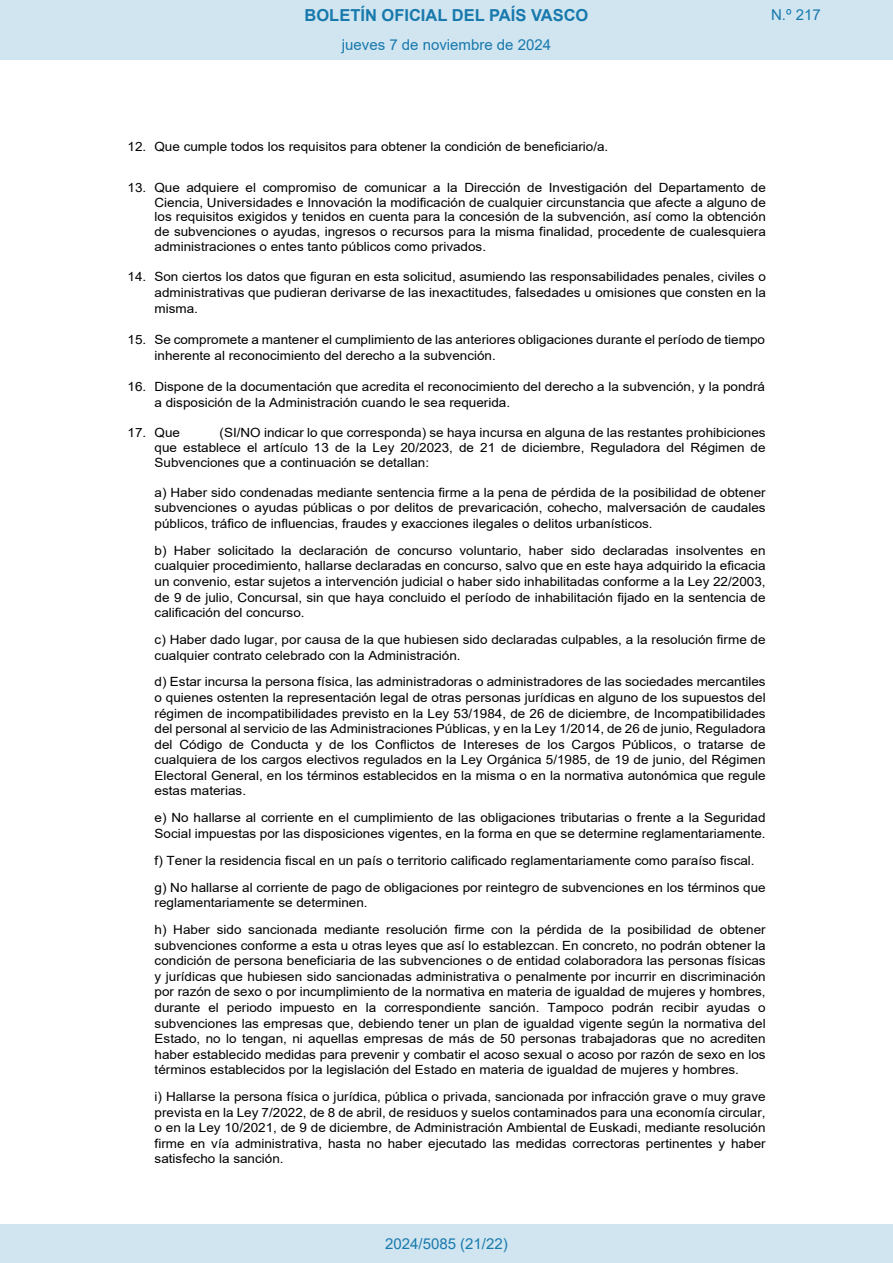
<style>
.page{position:relative;width:893px;height:1263px;background:#fff}
.page>*{position:absolute;margin:0;border:0;box-sizing:border-box;transform-origin:0 0}
.t1{font:700 16.5px "Arial";color:#1879ad}
.Paginacion_Centro{font:15px "Arial";color:#1879ad}
.t2{font:12.75px/15.6px "Arial";color:#000;text-align:justify;scale:1.06 1}
</style>
<div class="page">
<div style="left:0;top:0;width:893px;height:60px;background:#d0e5f0"></div>
<div style="left:0;top:1225px;width:893px;height:38px;background:#d0e5f0"></div>
<p class="t1" style="left:305px;top:3px;width:285px">BOLETÍN OFICIAL DEL PAÍS VASCO</p>
<p class="Paginacion_Centro" style="left:771px;top:5px;width:51px">N.º 217</p>
<p class="Paginacion_Centro" style="left:342px;top:35px;width:211px">jueves 7 de noviembre de 2024</p>
<p class="t2" style="left:128px;top:138px;width:455px">12. Que cumple todos los requisitos para obtener la condición de beneficiario/a.</p>
<p class="t2" style="left:155px;top:180px;width:578px;line-height:14.5px;text-indent:-27px">13. Que adquiere el compromiso de comunicar a la Dirección de Investigación del Departamento de Ciencia, Universidades e Innovación la modificación de cualquier circunstancia que afecte a alguno de los requisitos exigidos y tenidos en cuenta para la concesión de la subvención, así como la obtención de subvenciones o ayudas, ingresos o recursos para la misma finalidad, procedente de cualesquiera administraciones o entes tanto públicos como privados.</p>
<p class="t2" style="left:155px;top:269px;width:578px;text-indent:-27px">14. Son ciertos los datos que figuran en esta solicitud, asumiendo las responsabilidades penales, civiles o administrativas que pudieran derivarse de las inexactitudes, falsedades u omisiones que consten en la misma.</p>
<p class="t2" style="left:155px;top:331px;width:577px;text-indent:-27px">15. Se compromete a mantener el cumplimiento de las anteriores obligaciones durante el período de tiempo inherente al reconocimiento del derecho a la subvención.</p>
<p class="t2" style="left:155px;top:379px;width:578px;text-indent:-27px">16. Dispone de la documentación que acredita el reconocimiento del derecho a la subvención, y la pondrá a disposición de la Administración cuando le sea requerida.</p>
<p class="t2" style="left:128px;top:425px;width:51px">17. Que</p>
<p class="t2" style="left:155px;top:426px;width:578px;line-height:14.5px;text-indent:65px">(SI/NO indicar lo que corresponda) se haya incursa en alguna de las restantes prohibiciones que establece el artículo 13 de la Ley 20/2023, de 21 de diciembre, Reguladora del Régimen de Subvenciones que a continuación se detallan:</p>
<p class="t2" style="left:155px;top:484px;width:578px">a) Haber sido condenadas mediante sentencia firme a la pena de pérdida de la posibilidad de obtener subvenciones o ayudas públicas o por delitos de prevaricación, cohecho, malversación de caudales públicos, tráfico de influencias, fraudes y exacciones ilegales o delitos urbanísticos.</p>
<p class="t2" style="left:155px;top:542px;width:578px">b) Haber solicitado la declaración de concurso voluntario, haber sido declaradas insolventes en cualquier procedimiento, hallarse declaradas en concurso, salvo que en este haya adquirido la eficacia un convenio, estar sujetos a intervención judicial o haber sido inhabilitadas conforme a la Ley 22/2003, de 9 de julio, Concursal, sin que haya concluido el período de inhabilitación fijado en la sentencia de calificación del concurso.</p>
<p class="t2" style="left:155px;top:632px;width:578px">c) Haber dado lugar, por causa de la que hubiesen sido declaradas culpables, a la resolución firme de cualquier contrato celebrado con la Administración.</p>
<p class="t2" style="left:155px;top:674px;width:578px">d) Estar incursa la persona física, las administradoras o administradores de las sociedades mercantiles o quienes ostenten la representación legal de otras personas jurídicas en alguno de los supuestos del régimen de incompatibilidades previsto en la Ley 53/1984, de 26 de diciembre, de Incompatibilidades del personal al servicio de las Administraciones Públicas, y en la Ley 1/2014, de 26 de junio, Reguladora del Código de Conducta y de los Conflictos de Intereses de los Cargos Públicos, o tratarse de cualquiera de los cargos electivos regulados en la Ley Orgánica 5/1985, de 19 de junio, del Régimen Electoral General, en los términos establecidos en la misma o en la normativa autonómica que regule estas materias.</p>
<p class="t2" style="left:155px;top:810px;width:578px">e) No hallarse al corriente en el cumplimiento de las obligaciones tributarias o frente a la Seguridad<br>Social impuestas por las disposiciones vigentes, en la forma en que se determine reglamentariamente.</p>
<p class="t2" style="left:155px;top:847px;width:578px;line-height:26.8px">f) Tener la residencia fiscal en un país o territorio calificado reglamentariamente como paraíso fiscal. g) No hallarse al corriente de pago de obligaciones por reintegro de subvenciones en los términos que</p>
<p class="t2" style="left:155px;top:889px;width:578px;line-height:26.8px">reglamentariamente se determinen.<br>h) Haber sido sancionada mediante resolución firme con la pérdida de la posibilidad de obtener</p>
<p class="t2" style="left:155px;top:937px;width:578px">subvenciones conforme a esta u otras leyes que así lo establezcan. En concreto, no podrán obtener la condición de persona beneficiaria de las subvenciones o de entidad colaboradora las personas físicas y jurídicas que hubiesen sido sancionadas administrativa o penalmente por incurrir en discriminación por razón de sexo o por incumplimiento de la normativa en materia de igualdad de mujeres y hombres, durante el periodo impuesto en la correspondiente sanción. Tampoco podrán recibir ayudas o subvenciones las empresas que, debiendo tener un plan de igualdad vigente según la normativa del Estado, no lo tengan, ni aquellas empresas de más de 50 personas trabajadoras que no acrediten haber establecido medidas para prevenir y combatir el acoso sexual o acoso por razón de sexo en los términos establecidos por la legislación del Estado en materia de igualdad de mujeres y hombres.</p>
<p class="t2" style="left:155px;top:1089px;width:578px">i) Hallarse la persona física o jurídica, pública o privada, sancionada por infracción grave o muy grave prevista en la Ley 7/2022, de 8 de abril, de residuos y suelos contaminados para una economía circular, o en la Ley 10/2021, de 9 de diciembre, de Administración Ambiental de Euskadi, mediante resolución firme en vía administrativa, hasta no haber ejecutado las medidas correctoras pertinentes y haber satisfecho la sanción.</p>
<p class="Paginacion_Centro" style="left:385px;top:1234px;width:124px">2024/5085 (21/22)</p>
</div>
